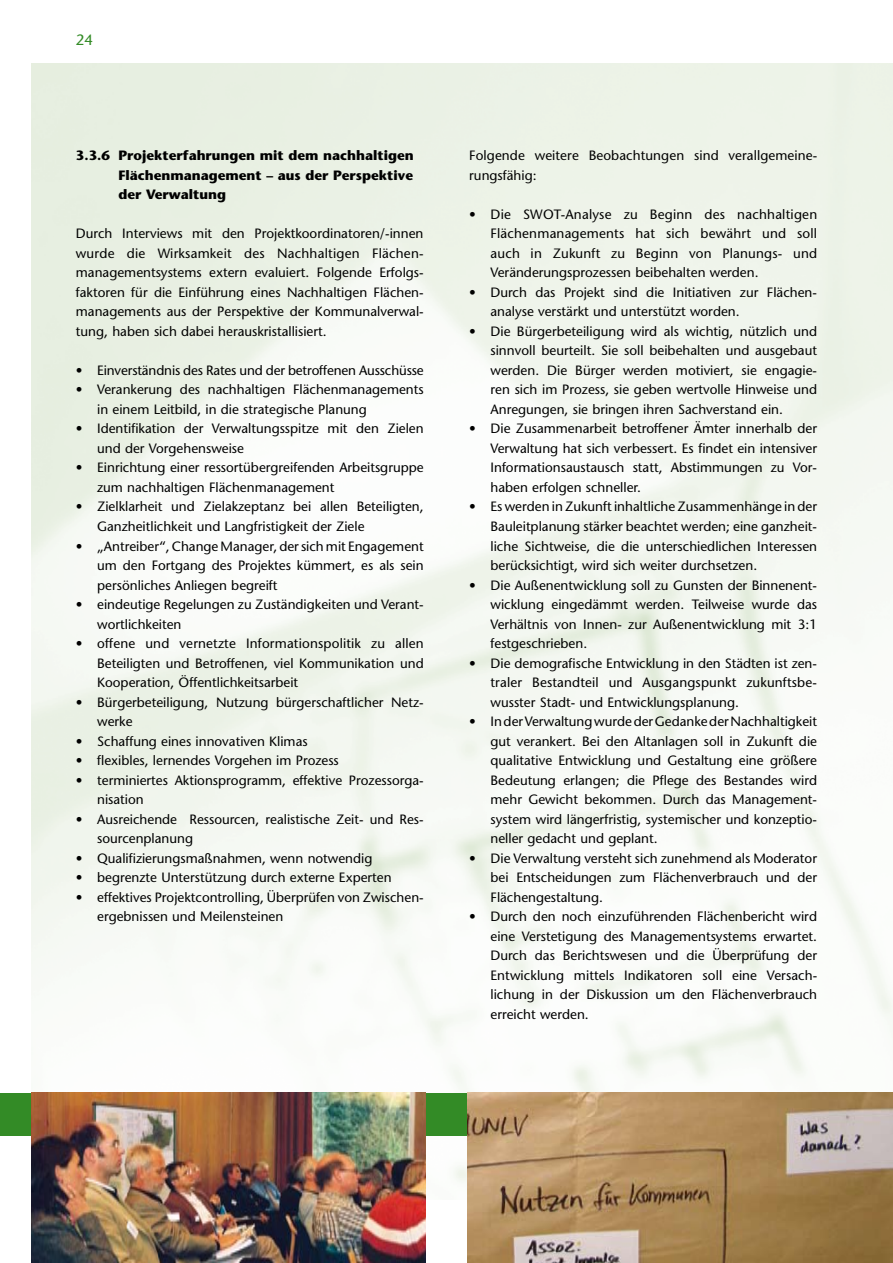
<style>
.page{position:relative;width:893px;height:1263px;background:#fff}
.page>*{position:absolute;margin:0;border:0;box-sizing:border-box;transform-origin:0 0}
.t1{font:15px "Stone Sans";color:#338b26}
.t2{font:13.5px/19.5px "Stone Sans";color:#000;text-align:justify}
.t3{font:700 13.5px/19.5px "Stone Sans";color:#000;text-align:justify}
</style>
<div class="page">
<img style="left:32px;top:64px;width:861px;height:1135px">
<div style="left:0;top:1093px;width:893px;height:42px;background:#338b26"></div>
<img style="left:32px;top:1093px;width:393px;height:170px">
<img style="left:468px;top:1093px;width:425px;height:170px">
<p class="t1" style="left:76px;top:30px;width:19px">24</p>
<p class="t3" style="left:118px;top:146px;width:297px;text-indent:-43px">3.3.6 Projekterfahrungen mit dem nachhaltigen Flächenmanagement – aus der Perspektive der Verwaltung</p>
<p class="t2" style="left:76px;top:224px;width:349px">Durch Interviews mit den Projektkoordinatoren/-innen wurde die Wirksamkeit des Nachhaltigen Flächen&shy;managementsystems extern evaluiert. Folgende Erfolgs&shy;faktoren für die Einführung eines Nachhaltigen Flächen&shy;managements aus der Perspektive der Kommunalverwal&shy;tung, haben sich dabei herauskristallisiert.</p>
<p class="t2" style="left:76px;top:361px;width:349px">• Einverständnis des Rates und der betroffenen Ausschüsse</p>
<p class="t2" style="left:97px;top:380px;width:328px;text-indent:-21px">• Verankerung des nachhaltigen Flächenmanagements in einem Leitbild, in die strategische Planung</p>
<p class="t2" style="left:97px;top:419px;width:328px;text-indent:-21px">• Identifikation der Verwaltungsspitze mit den Zielen und der Vorgehensweise</p>
<p class="t2" style="left:97px;top:458px;width:328px;text-indent:-21px">• Einrichtung einer ressortübergreifenden Arbeitsgruppe zum nachhaltigen Flächenmanagement</p>
<p class="t2" style="left:97px;top:497px;width:328px;text-indent:-21px">• Zielklarheit und Zielakzeptanz bei allen Beteiligten,<br>Ganzheitlichkeit und Langfristigkeit der Ziele</p>
<p class="t2" style="left:97px;top:536px;width:328px;text-indent:-21px">• „Antreiber“, Change Manager, der sich mit Engagement um den Fortgang des Projektes kümmert, es als sein persönliches Anliegen begreift</p>
<p class="t2" style="left:97px;top:595px;width:328px;text-indent:-21px">• eindeutige Regelungen zu Zuständigkeiten und Verant&shy;wortlichkeiten</p>
<p class="t2" style="left:97px;top:634px;width:328px;text-indent:-21px">• offene und vernetzte Informationspolitik zu allen Beteiligten und Betroffenen, viel Kommunikation und Kooperation, Öffentlichkeitsarbeit</p>
<p class="t2" style="left:97px;top:692px;width:328px;text-indent:-21px">• Bürgerbeteiligung, Nutzung bürgerschaftlicher Netz&shy;werke</p>
<p class="t2" style="left:76px;top:731px;width:233px">• Schaffung eines innovativen Klimas</p>
<p class="t2" style="left:76px;top:750px;width:264px">• flexibles, lernendes Vorgehen im Prozess</p>
<p class="t2" style="left:97px;top:770px;width:328px;text-indent:-21px">• terminiertes Aktionsprogramm, effektive Prozessorga&shy;nisation</p>
<p class="t2" style="left:97px;top:809px;width:328px;text-indent:-21px">• Ausreichende Ressourcen, realistische Zeit- und Res&shy;sourcenplanung</p>
<p class="t2" style="left:76px;top:848px;width:298px">• Qualifizierungsmaßnahmen, wenn notwendig</p>
<p class="t2" style="left:76px;top:867px;width:317px">• begrenzte Unterstützung durch externe Experten</p>
<p class="t2" style="left:97px;top:887px;width:328px;text-indent:-21px">• effektives Projektcontrolling, Überprüfen von Zwischen&shy;ergebnissen und Meilensteinen</p>
<p class="t2" style="left:469px;top:146px;width:349px">Folgende weitere Beobachtungen sind verallgemeine&shy;rungsfähig:</p>
<p class="t2" style="left:490px;top:205px;width:328px;text-indent:-21px">• Die SWOT-Analyse zu Beginn des nachhaltigen Flächenmanagements hat sich bewährt und soll auch in Zukunft zu Beginn von Planungs- und Veränderungsprozessen beibehalten werden.</p>
<p class="t2" style="left:490px;top:283px;width:328px;text-indent:-21px">• Durch das Projekt sind die Initiativen zur Flächen&shy;analyse verstärkt und unterstützt worden.</p>
<p class="t2" style="left:490px;top:322px;width:328px;text-indent:-21px">• Die Bürgerbeteiligung wird als wichtig, nützlich und sinnvoll beurteilt. Sie soll beibehalten und ausgebaut werden. Die Bürger werden motiviert, sie engagie&shy;ren sich im Prozess, sie geben wertvolle Hinweise und Anregungen, sie bringen ihren Sachverstand ein.</p>
<p class="t2" style="left:490px;top:419px;width:328px;text-indent:-21px">• Die Zusammenarbeit betroffener Ämter innerhalb der Verwaltung hat sich verbessert. Es findet ein intensiver Informationsaustausch statt, Abstimmungen zu Vor&shy;haben erfolgen schneller.</p>
<p class="t2" style="left:490px;top:497px;width:328px;text-indent:-21px">• Es werden in Zukunft inhaltliche Zusammenhänge in der Bauleitplanung stärker beachtet werden; eine ganzheit&shy;liche Sichtweise, die die unterschiedlichen Interessen berücksichtigt, wird sich weiter durchsetzen.</p>
<p class="t2" style="left:490px;top:575px;width:328px;text-indent:-21px">• Die Außenentwicklung soll zu Gunsten der Binnenent&shy;wicklung eingedämmt werden. Teilweise wurde das Verhältnis von Innen- zur Außenentwicklung mit 3:1 festgeschrieben.</p>
<p class="t2" style="left:490px;top:653px;width:328px;text-indent:-21px">• Die demografische Entwicklung in den Städten ist zen&shy;traler Bestandteil und Ausgangspunkt zukunftsbe&shy;wusster Stadt- und Entwicklungsplanung.</p>
<p class="t2" style="left:490px;top:712px;width:328px;text-indent:-21px">• In der Verwaltung wurde der Gedanke der Nachhaltigkeit gut verankert. Bei den Altanlagen soll in Zukunft die qualitative Entwicklung und Gestaltung eine größere Bedeutung erlangen; die Pflege des Bestandes wird mehr Gewicht bekommen. Durch das Management&shy;system wird längerfristig, systemischer und konzeptio&shy;neller gedacht und geplant.</p>
<p class="t2" style="left:490px;top:848px;width:328px;text-indent:-21px">• Die Verwaltung versteht sich zunehmend als Moderator bei Entscheidungen zum Flächenverbrauch und der Flächengestaltung.</p>
<p class="t2" style="left:490px;top:907px;width:328px;text-indent:-21px">• Durch den noch einzuführenden Flächenbericht wird eine Verstetigung des Managementsystems erwartet.<br>Durch das Berichtswesen und die Überprüfung der Entwicklung mittels Indikatoren soll eine Versach&shy;lichung in der Diskussion um den Flächenverbrauch erreicht werden.</p>
</div>
